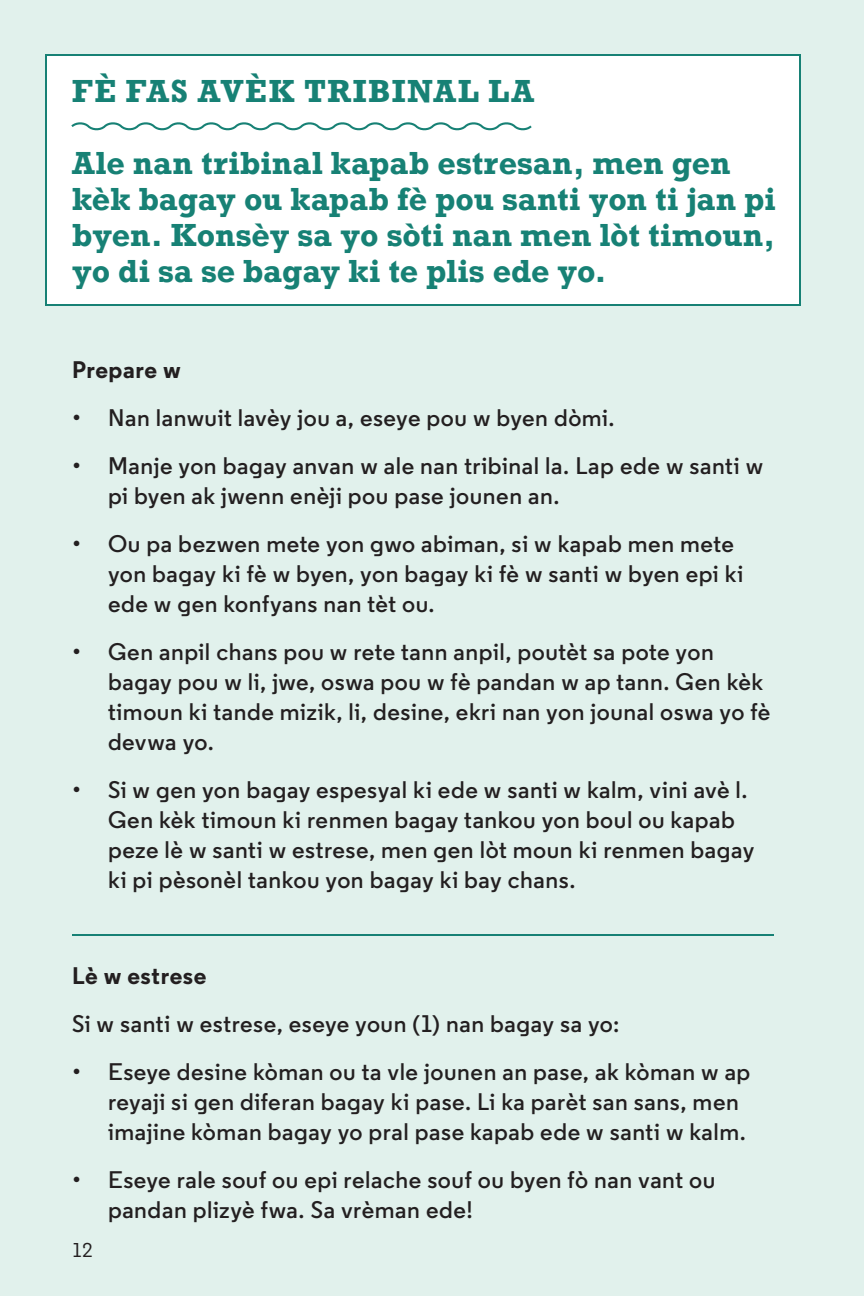
<style>
.page{position:relative;width:864px;height:1296px;background:#e1f1ec}
.page>*{position:absolute;margin:0;border:0;box-sizing:border-box;transform-origin:0 0}
.t1{font:700 30px/36px "Rockwell";letter-spacing:.005em;color:#178175}
.t2{font:700 30px "Rockwell";letter-spacing:.055em;color:#178175}
.t3{font:600 24px/30px "Regular";letter-spacing:.02em;color:#231f20}
.t4{font:700 24px "Regular";letter-spacing:.025em;color:#231f20}
.t5{font:500 20px "Regular";color:#231f20}
</style>
<div class="page">
<hr style="left:72px;top:934px;width:702px;height:2px;background:#178175">
<div style="left:45px;top:54px;width:756px;height:252px;background:#fff;border:2px solid #178175"></div>
<svg style="left:71px;top:122px;width:461px;height:9px"></svg>
<p class="t2" style="left:72px;top:72px;width:464px">FÈ FAS AVÈK TRIBINAL LA</p>
<p class="t1" style="left:72px;top:145px;width:705px">Ale nan tribinal kapab estresan, men gen kèk bagay ou kapab fè pou santi yon ti jan pi byen. Konsèy sa yo sòti nan men lòt timoun, yo di sa se bagay ki te plis ede yo.</p>
<p class="t4" style="left:72px;top:354px;width:110px">Prepare w</p>
<p class="t3" style="left:72px;top:403px;width:544px">• Nan lanwuit lavèy jou a, eseye pou w byen dòmi.</p>
<p class="t3" style="left:108px;top:451px;width:657px;text-indent:-36px">• Manje yon bagay anvan w ale nan tribinal la. Lap ede w santi w pi byen ak jwenn enèji pou pase jounen an.</p>
<p class="t3" style="left:108px;top:529px;width:637px;text-indent:-36px">• Ou pa bezwen mete yon gwo abiman, si w kapab men mete yon bagay ki fè w byen, yon bagay ki fè w santi w byen epi ki ede w gen konfyans nan tèt ou.</p>
<p class="t3" style="left:108px;top:637px;width:664px;text-indent:-36px">• Gen anpil chans pou w rete tann anpil, poutèt sa pote yon bagay pou w li, jwe, oswa pou w fè pandan w ap tann. Gen kèk timoun ki tande mizik, li, desine, ekri nan yon jounal oswa yo fè devwa yo.</p>
<p class="t3" style="left:108px;top:775px;width:648px;text-indent:-36px">• Si w gen yon bagay espesyal ki ede w santi w kalm, vini avè l.<br>Gen kèk timoun ki renmen bagay tankou yon boul ou kapab peze lè w santi w estrese, men gen lòt moun ki renmen bagay ki pi pèsonèl tankou yon bagay ki bay chans.</p>
<p class="t4" style="left:72px;top:960px;width:136px">Lè w estrese</p>
<p class="t3" style="left:72px;top:1009px;width:549px">Si w santi w estrese, eseye youn (1) nan bagay sa yo:</p>
<p class="t3" style="left:108px;top:1057px;width:644px;text-indent:-36px">• Eseye desine kòman ou ta vle jounen an pase, ak kòman w ap reyaji si gen diferan bagay ki pase. Li ka parèt san sans, men imajine kòman bagay yo pral pase kapab ede w santi w kalm.</p>
<p class="t3" style="left:108px;top:1165px;width:609px;text-indent:-36px">• Eseye rale souf ou epi relache souf ou byen fò nan vant ou pandan plizyè fwa. Sa vrèman ede!</p>
<p class="t5" style="left:72px;top:1238px;width:22px">12</p>
</div>
